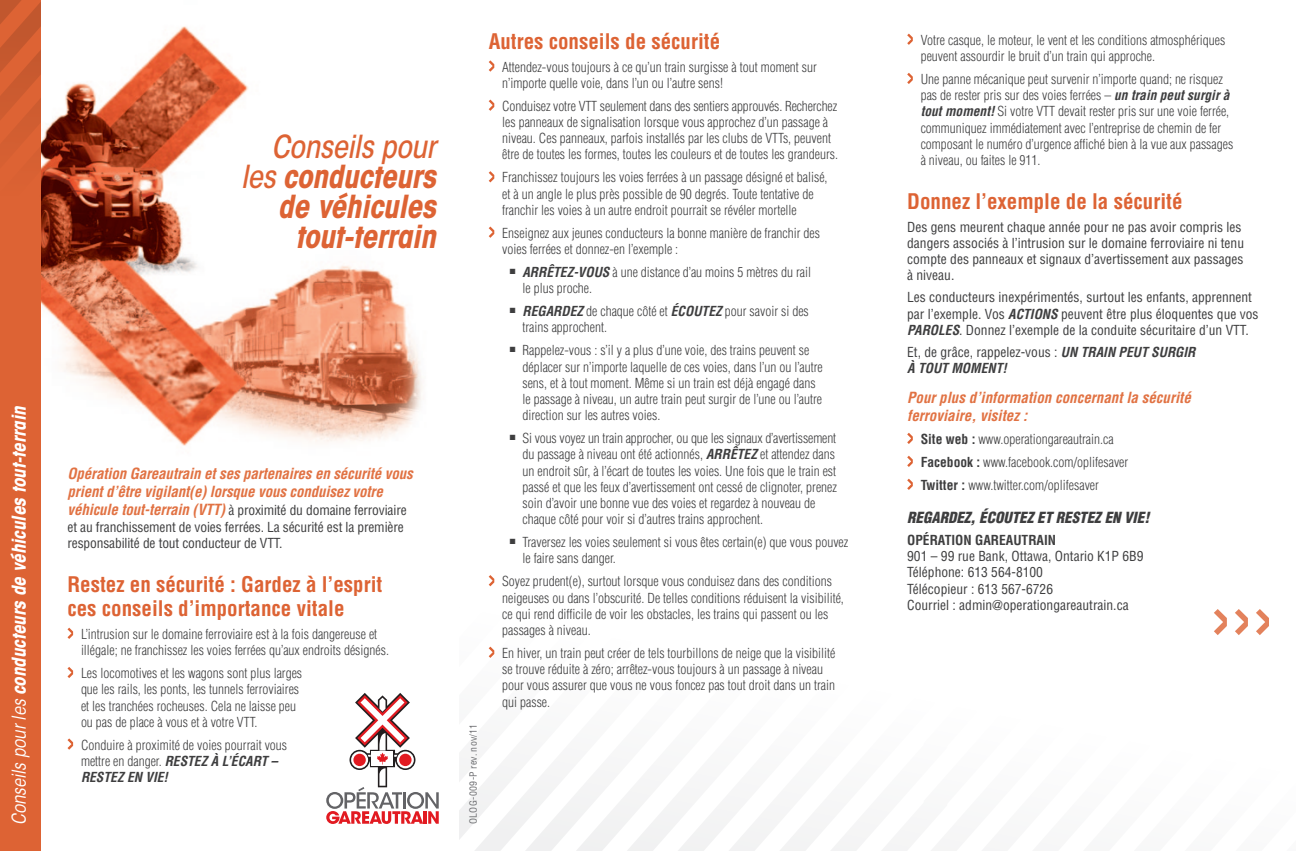
<style>
.page{position:relative;width:1296px;height:851px;background:#fff}
.page>*{position:absolute;margin:0;border:0;box-sizing:border-box;transform-origin:0 0}
.t1{font:italic 700 condensed 31.5px/30px "ITC Avant Garde Std";letter-spacing:-.01em;color:#dd6334;text-align:right}
.Subhead_1{font:700 condensed 21px/24px "Helvetica LT Std";color:#dd6334}
.t2{font:italic 700 condensed 18.9px "ITC Avant Garde Std";color:#fff}
.Bodyy{font:italic 700 condensed 15px/18px "Helvetica LT Std";letter-spacing:-.01em;color:#e17243}
.Bodyy-2{font:italic 900 condensed 15px "Helvetica LT Std";color:#3e3e3f}
.Bulletss{font:300 condensed 13.5px/16.2px "Helvetica LT Std";color:#3e3e3f}
.Bullets_2{font:300 condensed 13.5px/16.2px "Helvetica LT Std";color:#3e3e3f}
.Bodyy-3{font:condensed 13.5px/16.2px "Helvetica LT Std";color:#3e3e3f}
.Bodyy-4{font:italic 700 condensed 13.5px/16.2px "Helvetica LT Std";color:#3e3e3f}
.Product_Codes{font:condensed 9.75px "Helvetica LT Std";letter-spacing:.03em;color:#6c6d70}
.s1{font-weight:400}
.s2{font-weight:500}
.s3{font-weight:700;font-style:italic;font-size:15px;color:#e17243}
.s4{font-weight:700;font-style:italic}
.s5{font-weight:400;font-style:normal}
.s6{font-weight:700}
</style>
<div class="page">
<svg style="left:462px;top:782px;width:51px;height:68px;fill:#f3f4f4"></svg>
<svg style="left:513px;top:782px;width:51px;height:68px;fill:#f4f4f5"></svg>
<svg style="left:564px;top:782px;width:51px;height:68px;fill:#f5f5f5"></svg>
<svg style="left:615px;top:791px;width:51px;height:59px;fill:#f5f5f5"></svg>
<svg style="left:666px;top:800px;width:50px;height:50px;fill:#f5f5f6"></svg>
<svg style="left:716px;top:808px;width:51px;height:42px;fill:#f6f6f6"></svg>
<svg style="left:767px;top:819px;width:142px;height:31px"></svg>
<svg style="left:326px;top:693px;width:113px;height:131px"></svg>
<img style="left:40px;top:0;width:455px;height:507px">
<svg style="left:1214px;top:609px;width:13px;height:26px"></svg>
<svg style="left:1256px;top:609px;width:13px;height:26px"></svg>
<svg style="left:1235px;top:609px;width:13px;height:26px"></svg>
<svg style="left:67px;top:627px;width:6px;height:12px"></svg>
<svg style="left:67px;top:667px;width:6px;height:11px"></svg>
<svg style="left:67px;top:738px;width:6px;height:11px"></svg>
<svg style="left:489px;top:60px;width:5px;height:12px"></svg>
<svg style="left:489px;top:100px;width:5px;height:11px"></svg>
<svg style="left:489px;top:171px;width:5px;height:11px"></svg>
<svg style="left:489px;top:226px;width:5px;height:12px"></svg>
<svg style="left:459px;top:575px;width:104px;height:207px"></svg>
<svg style="left:907px;top:34px;width:6px;height:11px"></svg>
<svg style="left:907px;top:73px;width:6px;height:11px"></svg>
<svg style="left:907px;top:433px;width:6px;height:11px"></svg>
<svg style="left:907px;top:455px;width:6px;height:12px"></svg>
<svg style="left:907px;top:478px;width:6px;height:12px"></svg>
<div style="left:0;top:0;width:40px;height:850px;background:#dd6334"></div>
<svg style="left:0;top:0;width:40px;height:138px"></svg>
<p class="t2" style="left:7px;top:824px;width:420px;rotate:-90deg"><span class="s1">Conseils pour les</span> conducteurs de véhicules tout-terrain</p>
<h1 class="t1" style="left:241px;top:132px;width:196px"><span class="s2">Conseils pour les</span> conducteurs de véhicules tout-terrain</h1>
<p class="Bodyy" style="left:68px;top:465px;width:347px">Opération Gareautrain et ses partenaires en sécurité vous prient d’être vigilant(e) lorsque vous conduisez votre</p>
<p class="Bodyy-3" style="left:68px;top:502px;width:341px"><span class="s3">véhicule tout-terrain (VTT)</span> à proximité du domaine ferroviaire et au franchissement de voies ferrées. La sécurité est la première responsabilité de tout conducteur de VTT.</p>
<p class="Subhead_1" style="left:68px;top:572px;width:316px">Restez en sécurité : Gardez à l’esprit ces conseils d’importance vitale</p>
<p class="Bulletss" style="left:81px;top:626px;width:310px">L’intrusion sur le domaine ferroviaire est à la fois dangereuse et illégale; ne franchissez les voies ferrées qu’aux endroits désignés.</p>
<p class="Bulletss" style="left:81px;top:665px;width:223px">Les locomotives et les wagons sont plus larges que les rails, les ponts, les tunnels ferroviaires et les tranchées rocheuses. Cela ne laisse peu ou pas de place à vous et à votre VTT.</p>
<p class="Bulletss" style="left:81px;top:736px;width:208px">Conduire à proximité de voies pourrait vous mettre en danger. <span class="s4">RESTEZ À L’ÉCART –<br>RESTEZ EN VIE!</span></p>
<p class="Product_Codes" style="left:467px;top:824px;width:101px;rotate:-90deg">OLOG-009-P rev. nov/11</p>
<p class="Subhead_1" style="left:489px;top:29px;width:233px">Autres conseils de sécurité</p>
<p class="Bulletss" style="left:502px;top:59px;width:316px">Attendez-vous toujours à ce qu’un train surgisse à tout moment sur n’importe quelle voie, dans l’un ou l’autre sens!</p>
<p class="Bulletss" style="left:502px;top:98px;width:337px">Conduisez votre VTT seulement dans des sentiers approuvés. Recherchez les panneaux de signalisation lorsque vous approchez d’un passage à niveau. Ces panneaux, parfois installés par les clubs de VTTs, peuvent être de toutes les formes, toutes les couleurs et de toutes les grandeurs.</p>
<p class="Bulletss" style="left:502px;top:169px;width:327px">Franchissez toujours les voies ferrées à un passage désigné et balisé, et à un angle le plus près possible de 90 degrés. Toute tentative de franchir les voies à un autre endroit pourrait se révéler mortelle</p>
<p class="Bulletss" style="left:502px;top:225px;width:319px">Enseignez aux jeunes conducteurs la bonne manière de franchir des voies ferrées et donnez-en l’exemple :</p>
<p class="Bullets_2" style="left:522px;top:264px;width:290px;text-indent:-13px">■ <span class="s4">ARRÊTEZ-VOUS</span> à une distance d’au moins 5 mètres du rail le plus proche.</p>
<p class="Bullets_2" style="left:522px;top:303px;width:288px;text-indent:-13px">■ <span class="s4">REGARDEZ</span> de chaque côté et <span class="s4">ÉCOUTEZ</span> pour savoir si des trains approchent.</p>
<p class="Bullets_2" style="left:522px;top:342px;width:302px;text-indent:-13px">■ Rappelez-vous : s’il y a plus d’une voie, des trains peuvent se déplacer sur n’importe laquelle de ces voies, dans l’un ou l’autre sens, et à tout moment. Même si un train est déjà engagé dans le passage à niveau, un autre train peut surgir de l’une ou l’autre direction sur les autres voies.</p>
<p class="Bullets_2" style="left:522px;top:430px;width:316px;text-indent:-13px">■ Si vous voyez un train approcher, ou que les signaux d’avertissement du passage à niveau ont été actionnés, <span class="s4">ARRÊTEZ</span> et attendez dans un endroit sûr, à l’écart de toutes les voies. Une fois que le train est passé et que les feux d’avertissement ont cessé de clignoter, prenez soin d’avoir une bonne vue des voies et regardez à nouveau de chaque côté pour voir si d’autres trains approchent.</p>
<p class="Bullets_2" style="left:522px;top:534px;width:327px;text-indent:-13px">■ Traversez les voies seulement si vous êtes certain(e) que vous pouvez le faire sans danger.</p>
<p class="Bulletss" style="left:502px;top:573px;width:343px">Soyez prudent(e), surtout lorsque vous conduisez dans des conditions neigeuses ou dans l’obscurité. De telles conditions réduisent la visibilité, ce qui rend difficile de voir les obstacles, les trains qui passent ou les passages à niveau.</p>
<p class="Bulletss" style="left:502px;top:644px;width:335px">En hiver, un train peut créer de tels tourbillons de neige que la visibilité se trouve réduite à zéro; arrêtez-vous toujours à un passage à niveau pour vous assurer que vous ne vous foncez pas tout droit dans un train qui passe.</p>
<p class="Bulletss" style="left:921px;top:32px;width:306px">Votre casque, le moteur, le vent et les conditions atmosphériques peuvent assourdir le bruit d’un train qui approche.</p>
<p class="Bulletss" style="left:921px;top:71px;width:314px">Une panne mécanique peut survenir n’importe quand; ne risquez pas de rester pris sur des voies ferrées – <span class="s4">un train peut surgir à tout moment!</span> Si votre VTT devait rester pris sur une voie ferrée, communiquez immédiatement avec l’entreprise de chemin de fer composant le numéro d’urgence affiché bien à la vue aux passages à niveau, ou faites le 911.</p>
<p class="Subhead_1" style="left:907px;top:189px;width:277px">Donnez l’exemple de la sécurité</p>
<p class="Bodyy-3" style="left:907px;top:218px;width:338px">Des gens meurent chaque année pour ne pas avoir compris les dangers associés à l’intrusion sur le domaine ferroviaire ni tenu compte des panneaux et signaux d’avertissement aux passages à niveau.</p>
<p class="Bodyy-3" style="left:907px;top:289px;width:353px">Les conducteurs inexpérimentés, surtout les enfants, apprennent par l’exemple. Vos <span class="s4">ACTIONS</span> peuvent être plus éloquentes que vos<br><span class="s4">PAROLES</span>. Donnez l’exemple de la conduite sécuritaire d’un VTT.</p>
<p class="Bodyy-4" style="left:907px;top:344px;width:290px"><span class="s5">Et, de grâce, rappelez-vous :</span> UN TRAIN PEUT SURGIR<br>À TOUT MOMENT!</p>
<p class="Bodyy" style="left:907px;top:389px;width:285px">Pour plus d’information concernant la sécurité ferroviaire, visitez :</p>
<p class="Bulletss" style="left:921px;top:431px;width:194px"><span class="s6">Site web :</span> www.operationgareautrain.ca</p>
<p class="Bulletss" style="left:921px;top:454px;width:209px"><span class="s6">Facebook :</span> www.facebook.com/oplifesaver</p>
<p class="Bulletss" style="left:921px;top:477px;width:180px"><span class="s6">Twitter :</span> www.twitter.com/oplifesaver</p>
<p class="Bodyy-2" style="left:907px;top:508px;width:244px">REGARDEZ, ÉCOUTEZ ET RESTEZ EN VIE!</p>
<p class="Bodyy-3" style="left:907px;top:532px;width:238px"><span class="s6">OPÉRATION GAREAUTRAIN<br></span>901 – 99 rue Bank, Ottawa, Ontario K1P 6B9<br>Téléphone: 613 564-8100<br>Télécopieur : 613 567-6726<br>Courriel : admin@operationgareautrain.ca</p>
</div>
